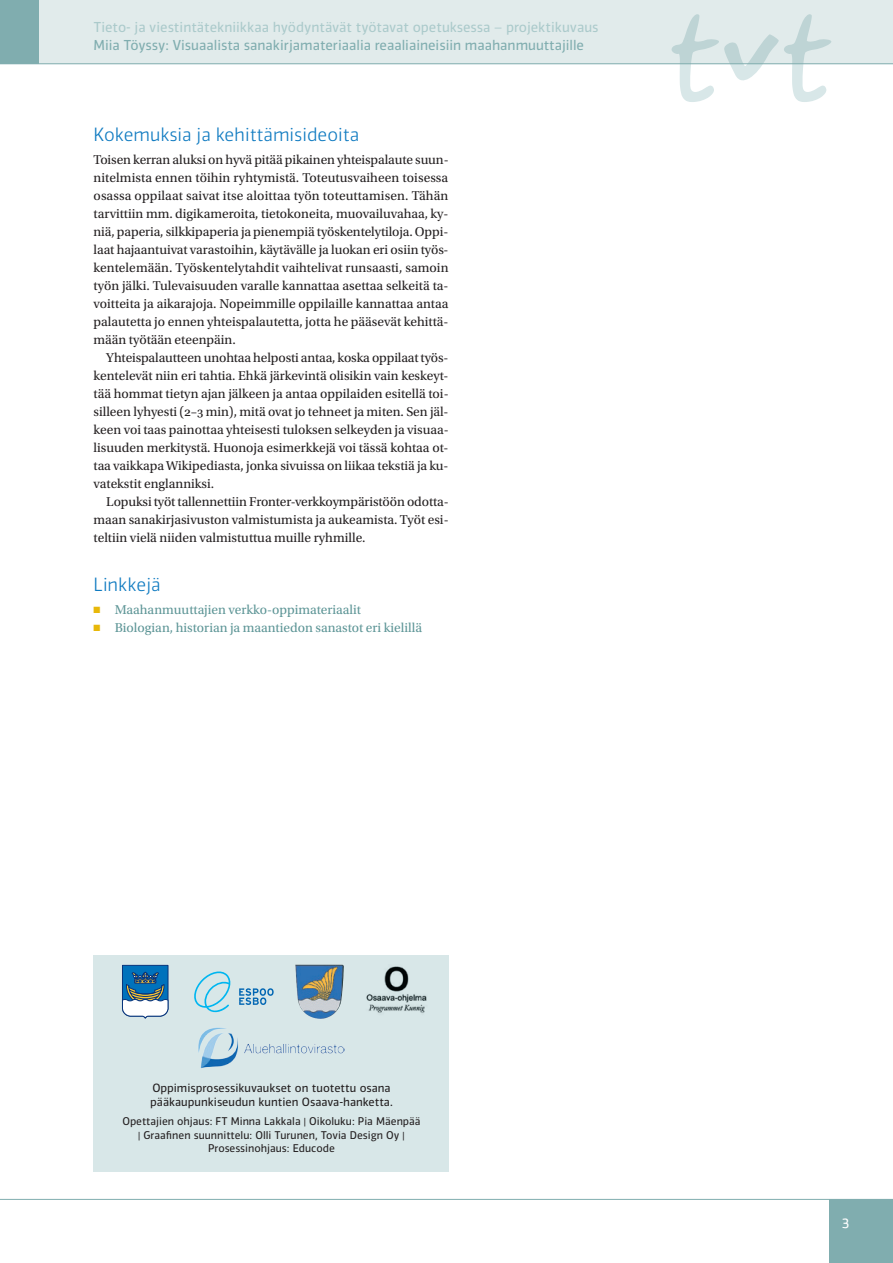
<style>
.page{position:relative;width:893px;height:1263px;background:#fff}
.page>*{position:absolute;margin:0;border:0;box-sizing:border-box;transform-origin:0 0}
.t1{font:300 18px "Vinkel";color:#107bc1}
.t2{font:13.5px/18px "Utopia Std";color:#231f20;text-align:justify}
.t3{font:13.5px "Utopia Std";color:#5d9596}
.t4{font:13.5px "Vinkel";color:#80adaf}
.t5{font:13.5px "Vinkel";color:#abcacb}
.t6{font:13.5px "Vinkel";color:#fff}
.t7{font:11.25px/13.5px "Vinkel";color:#231f20}
.t8{font:10.5px/13.5px "Vinkel";color:#231f20;text-align:center}
.s1{color:#e8b809}
</style>
<div class="page">
<div style="left:829px;top:1199px;width:64px;height:64px;background:#80adaf"></div>
<hr style="left:0;top:1199px;width:893px;height:1px;background:#80adaf">
<div style="left:0;top:0;width:893px;height:64px;background:#e1ebeb"></div>
<div style="left:0;top:0;width:38px;height:64px;background:#80adaf"></div>
<svg style="left:671px;top:14px;width:160px;height:88px"></svg>
<hr style="left:0;top:64px;width:893px;height:1px;background:#80adaf">
<div style="left:94px;top:956px;width:355px;height:216px;background:#d8e7e8"></div>
<svg style="left:239px;top:988px;width:35px;height:17px"></svg>
<svg style="left:194px;top:971px;width:37px;height:42px"></svg>
<svg style="left:122px;top:965px;width:46px;height:54px;background:#6194b6"></svg>
<img style="left:295px;top:964px;width:30px;height:55px">
<img style="left:366px;top:966px;width:61px;height:47px">
<img style="left:198px;top:1027px;width:147px;height:41px">
<p class="t5" style="left:94px;top:18px;width:507px">Tieto- ja viestintätekniikkaa hyödyntävät työtavat opetuksessa – projektikuvaus</p>
<p class="t4" style="left:94px;top:36px;width:492px">Miia Töyssy: Visuaalista sanakirjamateriaalia reaaliaineisiin maahanmuuttajille</p>
<h1 class="t1" style="left:94px;top:122px;width:267px">Kokemuksia ja kehittämisideoita</h1>
<p class="t2" style="left:94px;top:150px;width:357px">Toisen kerran aluksi on hyvä pitää pikainen yhteispalaute suun&shy;nitelmista ennen töihin ryhtymistä. Toteutusvaiheen toisessa osassa oppilaat saivat itse aloittaa työn toteuttamisen. Tähän tarvittiin mm. digikameroita, tietokoneita, muovailuvahaa, ky&shy;niä, paperia, silkkipaperia ja pienempiä työskentelytiloja. Oppi&shy;laat hajaantuivat varastoihin, käytävälle ja luokan eri osiin työs&shy;kentelemään. Työskentelytahdit vaihtelivat runsaasti, samoin työn jälki. Tulevaisuuden varalle kannattaa asettaa selkeitä ta&shy;voitteita ja aikarajoja. Nopeimmille oppilaille kannattaa antaa palautetta jo ennen yhteispalautetta, jotta he pääsevät kehittä&shy;mään työtään eteenpäin.</p>
<p class="t2" style="left:94px;top:348px;width:357px;text-indent:13px">Yhteispalautteen unohtaa helposti antaa, koska oppilaat työs&shy;kentelevät niin eri tahtia. Ehkä järkevintä olisikin vain keskeyt&shy;tää hommat tietyn ajan jälkeen ja antaa oppilaiden esitellä toi&shy;silleen lyhyesti (2–3 min), mitä ovat jo tehneet ja miten. Sen jäl&shy;keen voi taas painottaa yhteisesti tuloksen selkeyden ja visuaa&shy;lisuuden merkitystä. Huonoja esimerkkejä voi tässä kohtaa ot&shy;taa vaikkapa Wikipediasta, jonka sivuissa on liikaa tekstiä ja ku&shy;vatekstit englanniksi.</p>
<p class="t2" style="left:94px;top:492px;width:357px;text-indent:13px">Lopuksi työt tallennettiin Fronter-verkkoympäristöön odotta&shy;maan sanakirjasivuston valmistumista ja aukeamista. Työt esi&shy;teltiin vielä niiden valmistuttua muille ryhmille.</p>
<h1 class="t1" style="left:94px;top:572px;width:69px">Linkkejä</h1>
<p class="t3" style="left:94px;top:602px;width:269px"><span class="s1">■</span> Maahanmuuttajien verkko-oppimateriaalit</p>
<p class="t3" style="left:94px;top:620px;width:330px"><span class="s1">■</span> Biologian, historian ja maantiedon sanastot eri kielillä</p>
<p class="t7" style="left:150px;top:1082px;width:244px">Oppimisprosessikuvaukset on tuotettu osana pääkaupunkiseudun kuntien Osaava-hanketta.</p>
<p class="t8" style="left:122px;top:1115px;width:300px">Opettajien ohjaus: FT Minna Lakkala | Oikoluku: Pia Mäenpää | Graafinen suunnittelu: Olli Turunen, Tovia Design Oy |<br>Prosessinohjaus: Educode</p>
<p class="t6" style="left:842px;top:1212px;width:9px">3</p>
</div>
